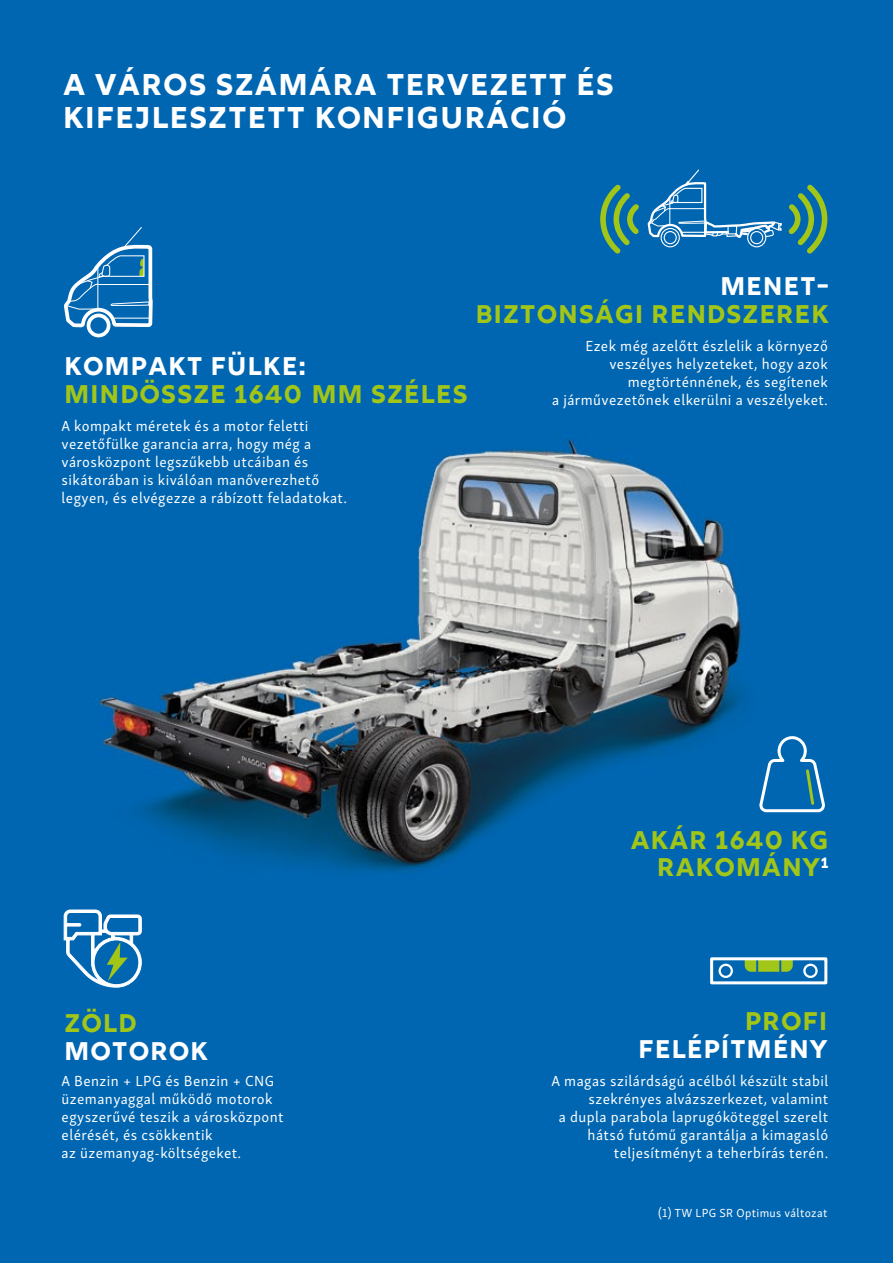
<style>
.page{position:relative;width:893px;height:1263px;background:#fff}
.page>*{position:absolute;margin:0;border:0;box-sizing:border-box;transform-origin:0 0}
.t1{font:30px/33px "Rig Bold Face";color:#fff}
.t2{font:25.5px/27.6px "Rig Bold Face";color:#a2c617;text-align:right}
.t3{font:25.5px "Rig Bold Face";color:#fff}
._04_Kenyér{font:15px/18px "Skolar Sans PE";letter-spacing:.03em;color:#fff}
._04_Kenyér-2{font:12px "Skolar Sans PE";letter-spacing:.03em;color:#fff}
</style>
<div class="page">
<img style="left:0;top:0;width:893px;height:1263px">
<svg style="left:745px;top:961px;width:48px;height:11px"></svg>
<div style="left:710px;top:957px;width:117px;height:27px;border:3px solid #fff"></div>
<div style="left:719px;top:964px;width:14px;height:14px;border:2px solid #fff;border-radius:50%"></div>
<div style="left:803px;top:964px;width:15px;height:14px;border:2px solid #fff;border-radius:50%"></div>
<svg style="left:19px;top:226px;width:136px;height:142px;background:#1874b8"></svg>
<svg style="left:63px;top:909px;width:79px;height:79px"></svg>
<svg style="left:597px;top:96px;width:233px;height:166px;background:#1170ac"></svg>
<svg style="left:757px;top:734px;width:70px;height:80px;background:#247bb8"></svg>
<p class="t1" style="left:63px;top:71px;width:553px">A VÁROS SZÁMÁRA TERVEZETT ÉS<br>KIFEJLESZTETT KONFIGURÁCIÓ</p>
<p class="t3" style="left:64px;top:350px;width:245px">KOMPAKT FÜLKE:</p>
<p class="t2" style="left:64px;top:382px;width:406px">MINDÖSSZE 1640 MM SZÉLES</p>
<p class="_04_Kenyér" style="left:62px;top:415px;width:287px">A kompakt méretek és a motor feletti vezetőfülke garancia arra, hogy még a városközpont legszűkebb utcáiban és sikátorában is kiválóan manőverezhető legyen, és elvégezze a rábízott feladatokat.</p>
<p class="t3" style="left:720px;top:270px;width:111px">MENET-</p>
<p class="t2" style="left:475px;top:302px;width:356px">BIZTONSÁGI RENDSZEREK</p>
<p class="_04_Kenyér" style="left:552px;top:336px;width:277px;text-align:right">Ezek még azelőtt észlelik a környező veszélyes helyzeteket, hogy azok megtörténnének, és segítenek<br>a járművezetőnek elkerülni a veszélyeket.</p>
<p class="t2" style="left:64px;top:1012px;width:75px">ZÖLD</p>
<p class="t3" style="left:64px;top:1035px;width:146px">MOTOROK</p>
<p class="t2" style="left:630px;top:828px;width:201px">AKÁR 1640 KG<br>RAKOMÁNY<sup>1</sup></p>
<p class="t2" style="left:745px;top:1010px;width:85px">PROFI</p>
<p class="t3" style="left:638px;top:1033px;width:192px">FELÉPÍTMÉNY</p>
<p class="_04_Kenyér" style="left:62px;top:1070px;width:223px">A Benzin + LPG és Benzin + CNG üzemanyaggal működő motorok egyszerűvé teszik a városközpont elérését, és csökkentik<br>az üzemanyag-költségeket.</p>
<p class="_04_Kenyér" style="left:552px;top:1071px;width:278px;text-align:right">A magas szilárdságú acélból készült stabil szekrényes alvázszerkezet, valamint<br>a dupla parabola laprugóköteggel szerelt hátsó futómű garantálja a kimagasló teljesítményt a teherbírás terén.</p>
<p class="_04_Kenyér-2" style="left:658px;top:1204px;width:171px">(1) TW LPG SR Optimus változat</p>
</div>
